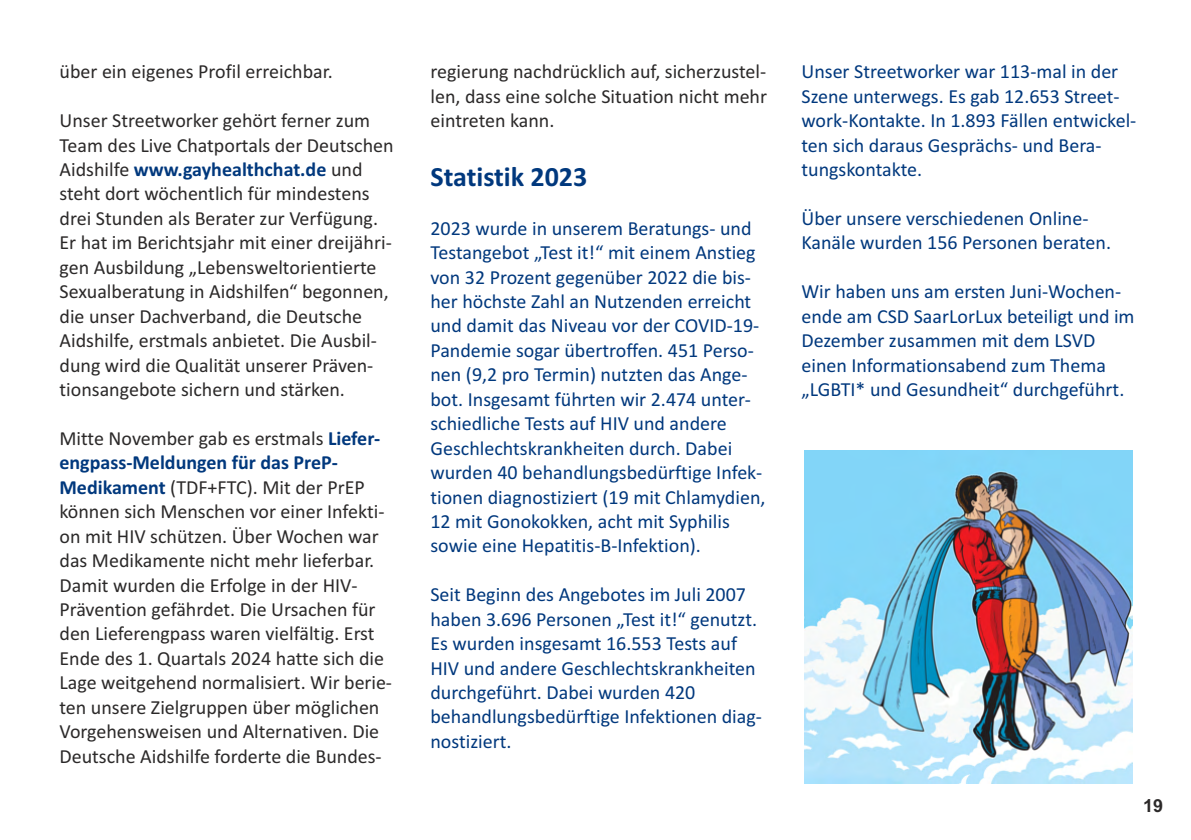
<style>
.page{position:relative;width:1191px;height:840px;background:#fff}
.page>*{position:absolute;margin:0;border:0;box-sizing:border-box;transform-origin:0 0}
.t1{font:700 28px "Calibri";color:#00387d}
.t2{font:20px/24.4px "Calibri";color:#00387d}
.t3{font:20px/24.4px "Calibri";color:#2b2929}
.t4{font:700 20px "Calibri";color:#00387d}
.t5{font:700 18px "Arial";color:#2b2929}
.s1{font-weight:700;color:#00387d}
</style>
<div class="page">
<img style="left:804px;top:450px;width:328px;height:332px">
<p class="t3" style="left:60px;top:61px;width:275px">über ein eigenes Profil erreichbar.</p>
<p class="t3" style="left:430px;top:61px;width:338px">regierung nachdrücklich auf, sicherzustel&shy;len, dass eine solche Situation nicht mehr</p>
<p class="t3" style="left:60px;top:110px;width:312px">Unser Streetworker gehört ferner zum</p>
<p class="t3" style="left:430px;top:110px;width:125px">eintreten kann.</p>
<p class="t3" style="left:60px;top:134px;width:336px">Team des Live Chatportals der Deutschen Aidshilfe <span class="s1">www.gayhealthchat.de</span> und steht dort wöchentlich für mindestens drei Stunden als Berater zur Verfügung.<br>Er hat im Berichtsjahr mit einer dreijähri&shy;gen Ausbildung „Lebensweltorientierte Sexualberatung in Aidshilfen“ begonnen, die unser Dachverband, die Deutsche Aidshilfe, erstmals anbietet. Die Ausbil&shy;dung wird die Qualität unserer Präven&shy;tionsangebote sichern und stärken.</p>
<p class="t3" style="left:60px;top:427px;width:322px">Mitte November gab es erstmals <span class="s1">Liefer-</span></p>
<p class="t3" style="left:59px;top:476px;width:334px"><span class="s1">Medikament</span> (TDF+FTC). Mit der PrEP können sich Menschen vor einer Infekti&shy;on mit HIV schützen. Über Wochen war das Medikamente nicht mehr lieferbar.<br>Damit wurden die Erfolge in der HIV-Prävention gefährdet. Die Ursachen für den Lieferengpass waren vielfältig. Erst Ende des 1. Quartals 2024 hatte sich die Lage weitgehend normalisiert. Wir berie&shy;ten unsere Zielgruppen über möglichen Vorgehensweisen und Alternativen. Die Deutsche Aidshilfe forderte die Bundes-</p>
<h1 class="t1" style="left:430px;top:165px;width:158px">Statistik 2023</h1>
<p class="t2" style="left:430px;top:217px;width:322px">2023 wurde in unserem Beratungs- und</p>
<p class="t2" style="left:430px;top:242px;width:327px">Testangebot „Test it!“ mit einem Anstieg von 32 Prozent gegenüber 2022 die bis-</p>
<p class="t2" style="left:430px;top:290px;width:322px">her höchste Zahl an Nutzenden erreicht</p>
<p class="t2" style="left:430px;top:315px;width:330px">und damit das Niveau vor der COVID-19-</p>
<p class="t2" style="left:430px;top:339px;width:325px">Pandemie sogar übertroffen. 451 Perso-</p>
<p class="t2" style="left:430px;top:364px;width:319px">nen (9,2 pro Termin) nutzten das Ange-</p>
<p class="t2" style="left:430px;top:388px;width:322px">bot. Insgesamt führten wir 2.474 unter&shy;schiedliche Tests auf HIV und andere<br>Geschlechtskrankheiten durch. Dabei</p>
<p class="t4" style="left:59px;top:454px;width:280px">engpass-Meldungen für das PreP-</p>
<p class="t2" style="left:430px;top:461px;width:336px">wurden 40 behandlungsbedürftige Infek&shy;tionen diagnostiziert (19 mit Chlamydien, 12 mit Gonokokken, acht mit Syphilis sowie eine Hepatitis-B-Infektion).</p>
<p class="t2" style="left:430px;top:583px;width:333px">Seit Beginn des Angebotes im Juli 2007 haben 3.696 Personen „Test it!“ genutzt.<br>Es wurden insgesamt 16.553 Tests auf HIV und andere Geschlechtskrankheiten durchgeführt. Dabei wurden 420 behandlungsbedürftige Infektionen diag&shy;nostiziert.</p>
<p class="t2" style="left:801px;top:61px;width:336px">Unser Streetworker war 113-mal in der Szene unterwegs. Es gab 12.653 Street&shy;work-Kontakte. In 1.893 Fällen entwickel&shy;ten sich daraus Gesprächs- und Bera&shy;tungskontakte.</p>
<p class="t2" style="left:801px;top:207px;width:288px">Über unsere verschiedenen Online-</p>
<p class="t2" style="left:801px;top:232px;width:311px">Kanäle wurden 156 Personen beraten.</p>
<p class="t2" style="left:801px;top:281px;width:321px">Wir haben uns am ersten Juni-Wochen-</p>
<p class="t2" style="left:801px;top:305px;width:335px">ende am CSD SaarLorLux beteiligt und im</p>
<p class="t2" style="left:801px;top:329px;width:295px">Dezember zusammen mit dem LSVD</p>
<p class="t2" style="left:801px;top:354px;width:306px">einen Informationsabend zum Thema</p>
<p class="t2" style="left:801px;top:378px;width:324px">„LGBTI* und Gesundheit“ durchgeführt.</p>
<p class="t5" style="left:1143px;top:798px;width:22px">19</p>
</div>
